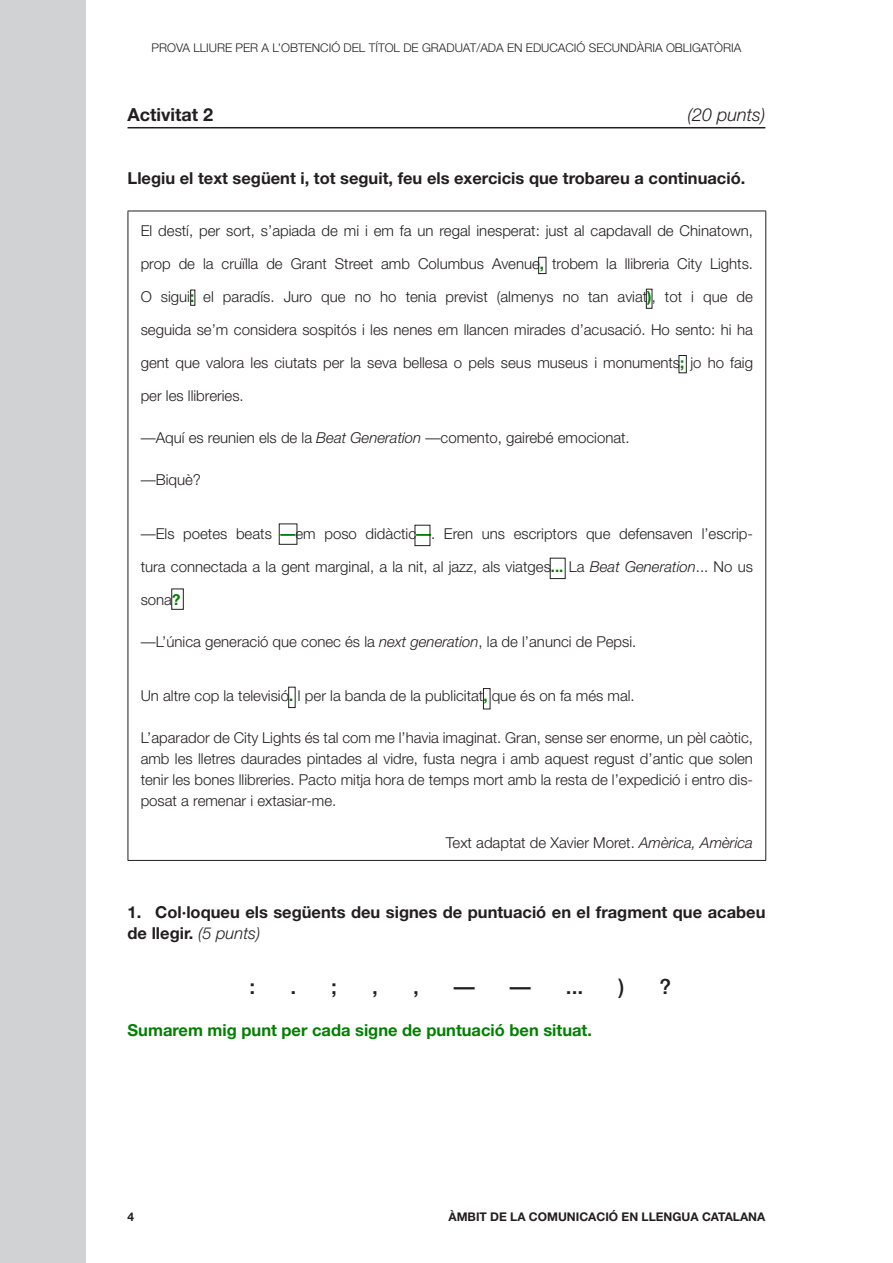
<style>
.page{position:relative;width:893px;height:1263px;background:#fff}
.page>*{position:absolute;margin:0;border:0;box-sizing:border-box;transform-origin:0 0}
.Subpregunta{font:500 21px "Helvetica Neue";color:#231f20}
.Activitat{font:700 18px "Helvetica Neue";color:#231f20}
.Activitat-2{font:italic 300 18px "Helvetica Neue";color:#231f20}
.Pregunta{font:700 16.5px/21px "Helvetica Neue";color:#231f20}
.Text_pauta{font:700 16.5px "Helvetica Neue";color:#008000}
.Requadre{font:300 15px/21px "Helvetica Neue";color:#231f20;text-align:justify}
.t1{font:300 12px "Helvetica Neue";color:#231f20}
.t2{font:700 12px "Helvetica Neue";color:#231f20}
.s1{font-weight:700;color:#008000}
.s2{font-style:italic}
.s3{font-weight:300;font-style:italic}
</style>
<div class="page">
<div style="left:0;top:0;width:85px;height:1263px;background:#d1d2d4"></div>
<hr style="left:128px;top:127px;width:637px;height:1px;background:#231f20">
<hr style="left:128px;top:211px;width:638px;height:1px;background:#231f20">
<hr style="left:128px;top:211px;width:1px;height:649px;background:#231f20">
<hr style="left:765px;top:211px;width:1px;height:649px;background:#231f20">
<hr style="left:128px;top:860px;width:638px;height:1px;background:#231f20">
<div style="left:538px;top:257px;width:8px;height:17px;border:1px solid #231f20"></div>
<div style="left:190px;top:290px;width:5px;height:16px;border:1px solid #231f20"></div>
<div style="left:646px;top:289px;width:6px;height:20px;border:1px solid #231f20"></div>
<div style="left:679px;top:355px;width:8px;height:18px;border:1px solid #231f20"></div>
<div style="left:279px;top:523px;width:18px;height:22px;border:1px solid #231f20"></div>
<div style="left:171px;top:588px;width:13px;height:22px;border:1px solid #231f20"></div>
<div style="left:288px;top:687px;width:8px;height:21px;border:1px solid #231f20"></div>
<div style="left:483px;top:688px;width:7px;height:21px;border:1px solid #231f20"></div>
<p class="t1" style="left:152px;top:40px;width:591px">PROVA LLIURE PER A L’OBTENCIÓ DEL TÍTOL DE GRADUAT/ADA EN EDUCACIÓ SECUNDÀRIA OBLIGATÒRIA</p>
<p class="Activitat" style="left:128px;top:103px;width:87px">Activitat 2</p>
<p class="Activitat-2" style="left:687px;top:103px;width:79px">(20 punts)</p>
<p class="Pregunta" style="left:128px;top:167px;width:619px">Llegiu el text següent i, tot seguit, feu els exercicis que trobareu a continuació.</p>
<p class="Requadre" style="left:141px;top:219px;width:614px">El destí, per sort, s’apiada de mi i em fa un regal inesperat: just al capdavall de Chinatown,</p>
<p class="Requadre" style="left:141px;top:252px;width:614px">prop de la cruïlla de Grant Street amb Columbus Avenue<span class="s1">,</span> trobem la llibreria City Lights.</p>
<p class="Requadre" style="left:141px;top:285px;width:614px">O sigui<span class="s1">:</span> el paradís. Juro que no ho tenia previst (almenys no tan aviat<span class="s1">)</span>, tot i que de</p>
<p class="Requadre" style="left:141px;top:318px;width:614px">seguida se’m considera sospitós i les nenes em llancen mirades d’acusació. Ho sento: hi ha</p>
<p class="Requadre" style="left:141px;top:351px;width:614px">gent que valora les ciutats per la seva bellesa o pels seus museus i monuments<span class="s1">;</span> jo ho faig</p>
<p class="Requadre" style="left:141px;top:384px;width:105px">per les llibreries.</p>
<p class="Requadre" style="left:141px;top:426px;width:491px">—Aquí es reunien els de la <span class="s2">Beat Generation</span> —comento, gairebé emocionat.</p>
<p class="Requadre" style="left:141px;top:468px;width:62px">—Biquè?</p>
<p class="Requadre" style="left:141px;top:522px;width:614px">—Els poetes beats <span class="s1">—</span>em poso didàctic<span class="s1">—</span>. Eren uns escriptors que defensaven l’escrip-</p>
<p class="Requadre" style="left:141px;top:555px;width:614px">tura connectada a la gent marginal, a la nit, al jazz, als viatges<span class="s1">...</span> La <span class="s2">Beat Generation</span>... No us</p>
<p class="Requadre" style="left:141px;top:588px;width:41px">sona<span class="s1">?</span></p>
<p class="Requadre" style="left:141px;top:630px;width:497px">—L’única generació que conec és la <span class="s2">next generation</span>, la de l’anunci de Pepsi.</p>
<p class="Requadre" style="left:141px;top:684px;width:496px">Un altre cop la televisió<span class="s1">.</span> I per la banda de la publicitat<span class="s1">,</span> que és on fa més mal.</p>
<p class="Requadre" style="left:141px;top:726px;width:614px">L’aparador de City Lights és tal com me l’havia imaginat. Gran, sense ser enorme, un pèl caòtic, amb les lletres daurades pintades al vidre, fusta negra i amb aquest regust d’antic que solen tenir les bones llibreries. Pacto mitja hora de temps mort amb la resta de l’expedició i entro dis&shy;posat a remenar i extasiar-me.</p>
<p class="Requadre" style="left:446px;top:831px;width:309px">Text adaptat de Xavier Moret. <span class="s2">Amèrica, Amèrica</span></p>
<p class="Pregunta" style="left:128px;top:901px;width:639px">1. Col·loqueu els següents deu signes de puntuació en el fragment que acabeu de llegir. <span class="s3">(5 punts)</span></p>
<p class="Subpregunta" style="left:250px;top:973px;width:7px">:</p>
<p class="Subpregunta" style="left:290px;top:973px;width:7px">.</p>
<p class="Subpregunta" style="left:331px;top:973px;width:7px">;</p>
<p class="Subpregunta" style="left:372px;top:973px;width:7px">,</p>
<p class="Subpregunta" style="left:413px;top:973px;width:7px">,</p>
<p class="Subpregunta" style="left:454px;top:973px;width:79px">— —</p>
<p class="Subpregunta" style="left:566px;top:973px;width:19px">...</p>
<p class="Text_pauta" style="left:128px;top:1019px;width:466px">Sumarem mig punt per cada signe de puntuació ben situat.</p>
<p class="Subpregunta" style="left:618px;top:973px;width:7px">)</p>
<p class="Subpregunta" style="left:659px;top:973px;width:13px">?</p>
<p class="t2" style="left:128px;top:1209px;width:8px">4</p>
<p class="t2" style="left:448px;top:1209px;width:318px">ÀMBIT DE LA COMUNICACIÓ EN LLENGUA CATALANA</p>
</div>
